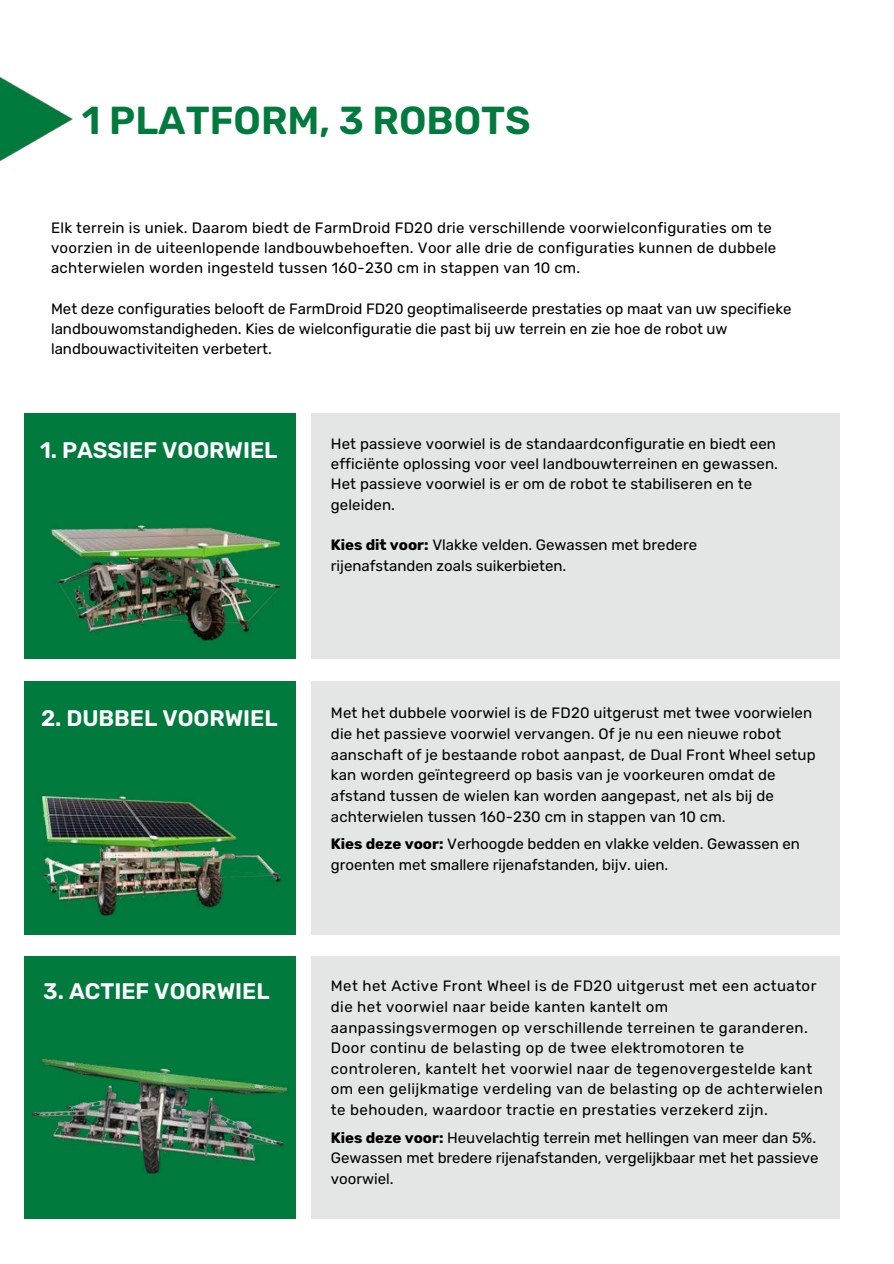
<style>
.page{position:relative;width:894px;height:1264px;background:#fff}
.page>*{position:absolute;margin:0;border:0;box-sizing:border-box;transform-origin:0 0}
.t1{font:600 39px "Rubik";color:#007a3d}
.t2{font:600 22.5px "Rubik";color:#fff}
.t3{font:15px/20.2px "Rubik";letter-spacing:.01em;color:#000}
.t4{font:15px/20.5px "Rubik";letter-spacing:.03em;color:#000}
.s1{font-weight:700}
</style>
<div class="page">
<div style="left:25px;top:956px;width:270px;height:262px;background:#007a3d"></div>
<div style="left:311px;top:956px;width:528px;height:262px;background:#e3e6e5"></div>
<div style="left:311px;top:681px;width:528px;height:253px;background:#e3e6e5"></div>
<div style="left:311px;top:412px;width:528px;height:246px;background:#e3e6e5"></div>
<div style="left:25px;top:681px;width:270px;height:253px;background:#007a3d"></div>
<div style="left:25px;top:412px;width:271px;height:246px;background:#007a3d"></div>
<img style="left:33px;top:795px;width:255px;height:140px">
<img style="left:32px;top:1058px;width:256px;height:116px">
<img style="left:51px;top:525px;width:228px;height:116px">
<img style="left:0;top:78px;width:73px;height:82px">
<h1 class="t1" style="left:82px;top:98px;width:450px">1 PLATFORM, 3 ROBOTS</h1>
<p class="t3" style="left:51px;top:217px;width:726px">Elk terrein is uniek. Daarom biedt de FarmDroid FD20 drie verschillende voorwielconfiguraties om te voorzien in de uiteenlopende landbouwbehoeften. Voor alle drie de configuraties kunnen de dubbele achterwielen worden ingesteld tussen 160-230 cm in stappen van 10 cm.</p>
<p class="t3" style="left:51px;top:298px;width:741px">Met deze configuraties belooft de FarmDroid FD20 geoptimaliseerde prestaties op maat van uw specifieke landbouwomstandigheden. Kies de wielconfiguratie die past bij uw terrein en zie hoe de robot uw landbouwactiviteiten verbetert.</p>
<h2 class="t2" style="left:40px;top:437px;width:239px">1. PASSIEF VOORWIEL</h2>
<p class="t3" style="left:331px;top:433px;width:448px">Het passieve voorwiel is de standaardconfiguratie en biedt een efficiënte oplossing voor veel landbouwterreinen en gewassen.<br>Het passieve voorwiel is er om de robot te stabiliseren en te geleiden.</p>
<p class="t3" style="left:331px;top:535px;width:367px"><span class="s1">Kies dit voor:</span> Vlakke velden. Gewassen met bredere rijenafstanden zoals suikerbieten.</p>
<h2 class="t2" style="left:41px;top:705px;width:238px">2. DUBBEL VOORWIEL</h2>
<p class="t3" style="left:331px;top:703px;width:486px">Met het dubbele voorwiel is de FD20 uitgerust met twee voorwielen die het passieve voorwiel vervangen. Of je nu een nieuwe robot aanschaft of je bestaande robot aanpast, de Dual Front Wheel setup kan worden geïntegreerd op basis van je voorkeuren omdat de afstand tussen de wielen kan worden aangepast, net als bij de achterwielen tussen 160-230 cm in stappen van 10 cm.</p>
<p class="t3" style="left:331px;top:833px;width:470px"><span class="s1">Kies deze voor:</span> Verhoogde bedden en vlakke velden. Gewassen en groenten met smallere rijenafstanden, bijv. uien.</p>
<h2 class="t2" style="left:43px;top:977px;width:228px">3. ACTIEF VOORWIEL</h2>
<p class="t4" style="left:331px;top:975px;width:493px">Met het Active Front Wheel is de FD20 uitgerust met een actuator die het voorwiel naar beide kanten kantelt om aanpassingsvermogen op verschillende terreinen te garanderen.<br>Door continu de belasting op de twee elektromotoren te controleren, kantelt het voorwiel naar de tegenovergestelde kant om een gelijkmatige verdeling van de belasting op de achterwielen te behouden, waardoor tractie en prestaties verzekerd zijn.</p>
<p class="t3" style="left:331px;top:1127px;width:489px"><span class="s1">Kies deze voor:</span> Heuvelachtig terrein met hellingen van meer dan 5%.<br>Gewassen met bredere rijenafstanden, vergelijkbaar met het passieve voorwiel.</p>
</div>
